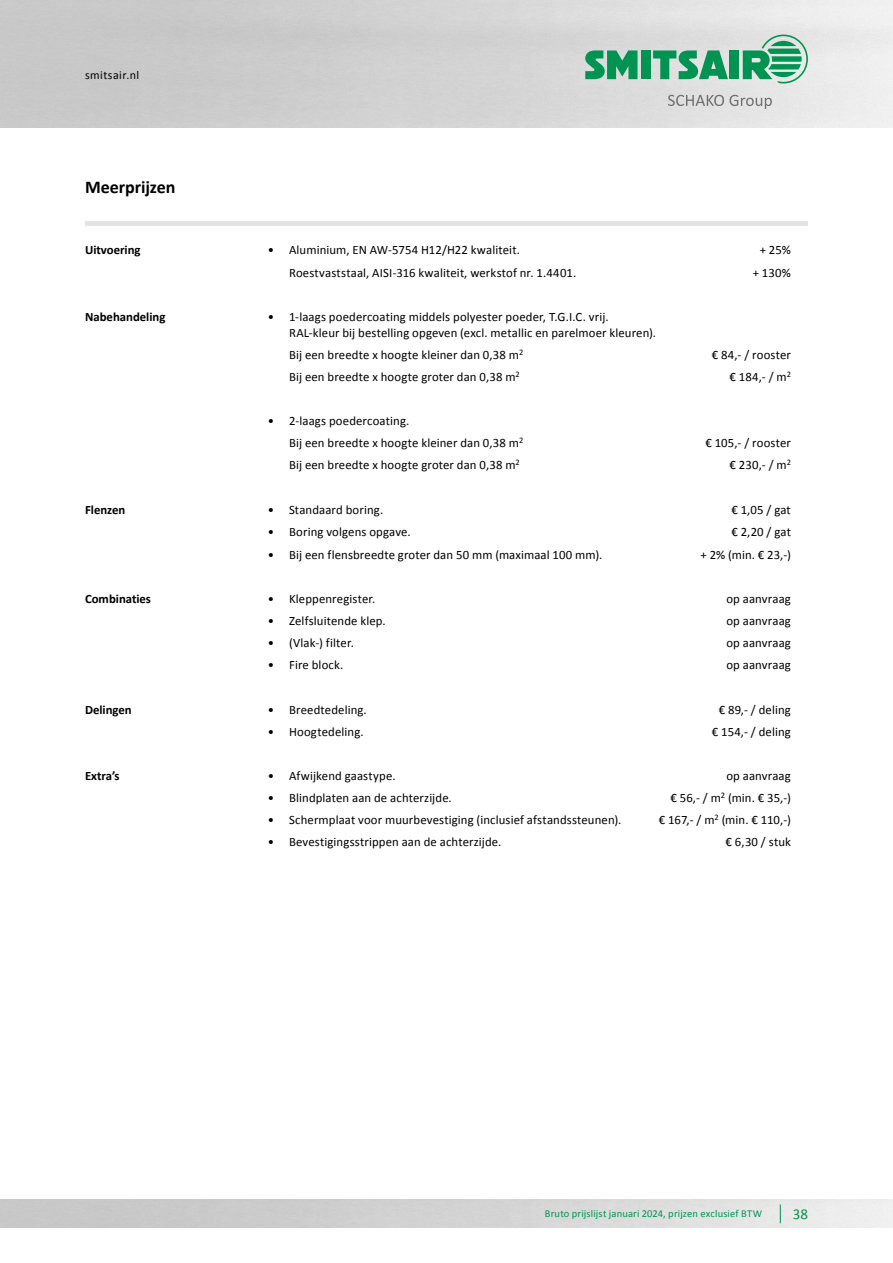
<style>
.page{position:relative;width:893px;height:1263px;background:#fff}
.page>*{position:absolute;margin:0;border:0;box-sizing:border-box;transform-origin:0 0}
.t1{font:700 18px "Calibri";color:#000}
.t2{font:15px "Calibri";color:#009352}
.t3{font:12.75px/15.8px "Calibri";letter-spacing:.01em;color:#000}
.t4{font:700 12.75px "Calibri";color:#000}
.t5{font:12px "Calibri";letter-spacing:.035em;color:#000}
.t6{font:10.5px "Calibri";letter-spacing:.015em;color:#009352}
</style>
<div class="page">
<img style="left:0;top:0;width:893px;height:128px">
<svg style="left:668px;top:95px;width:104px;height:14px"></svg>
<div style="left:641px;top:50px;width:9px;height:29px;background:#009352"></div>
<svg style="left:585px;top:50px;width:52px;height:29px;background:#39a575"></svg>
<div style="left:730px;top:50px;width:9px;height:29px;background:#009352"></div>
<svg style="left:653px;top:50px;width:75px;height:29px;background:#59b18a"></svg>
<svg style="left:743px;top:35px;width:65px;height:48px;background:#79bea0"></svg>
<svg style="left:780px;top:1204px;width:1px;height:19px"></svg>
<div style="left:85px;top:221px;width:723px;height:5px;background:#e3e4e4"></div>
<p class="t5" style="left:85px;top:68px;width:56px">smitsair.nl</p>
<h1 class="t1" style="left:85px;top:175px;width:92px">Meerprijzen</h1>
<p class="t4" style="left:85px;top:241px;width:57px">Uitvoering</p>
<p class="t3" style="left:268px;top:242px;width:254px">• Aluminium, EN AW-5754 H12/H22 kwaliteit.</p>
<p class="t3" style="left:760px;top:242px;width:33px">+ 25%</p>
<p class="t3" style="left:289px;top:264px;width:289px">Roestvaststaal, AISI-316 kwaliteit, werkstof nr. 1.4401.</p>
<p class="t3" style="left:753px;top:264px;width:40px">+ 130%</p>
<p class="t4" style="left:85px;top:308px;width:82px">Nabehandeling</p>
<p class="t3" style="left:289px;top:309px;width:369px;text-indent:-21px">• 1-laags poedercoating middels polyester poeder, T.G.I.C. vrij.<br>RAL-kleur bij bestelling opgeven (excl. metallic en parelmoer kleuren).</p>
<p class="t3" style="left:289px;top:347px;width:236px">Bij een breedte x hoogte kleiner dan 0,38 m<sup>2</sup></p>
<p class="t3" style="left:712px;top:347px;width:81px">€ 84,- / rooster</p>
<p class="t3" style="left:289px;top:369px;width:232px">Bij een breedte x hoogte groter dan 0,38 m<sup>2</sup></p>
<p class="t3" style="left:729px;top:369px;width:63px">€ 184,- / m<sup>2</sup></p>
<p class="t3" style="left:289px;top:410px;width:236px;line-height:22.2px;text-indent:-21px">• 2-laags poedercoating.<br>Bij een breedte x hoogte kleiner dan 0,38 m<sup>2</sup></p>
<p class="t3" style="left:705px;top:435px;width:87px">€ 105,- / rooster</p>
<p class="t3" style="left:289px;top:457px;width:232px">Bij een breedte x hoogte groter dan 0,38 m<sup>2</sup></p>
<p class="t3" style="left:730px;top:457px;width:63px">€ 230,- / m<sup>2</sup></p>
<p class="t4" style="left:85px;top:501px;width:42px">Flenzen</p>
<p class="t3" style="left:268px;top:502px;width:117px">• Standaard boring.</p>
<p class="t3" style="left:731px;top:502px;width:61px">€ 1,05 / gat</p>
<p class="t3" style="left:268px;top:524px;width:144px">• Boring volgens opgave.</p>
<p class="t3" style="left:731px;top:524px;width:61px">€ 2,20 / gat</p>
<p class="t3" style="left:268px;top:547px;width:336px">• Bij een flensbreedte groter dan 50 mm (maximaal 100 mm).</p>
<p class="t3" style="left:701px;top:547px;width:92px">+ 2% (min. € 23,-)</p>
<p class="t4" style="left:85px;top:590px;width:68px">Combinaties</p>
<p class="t3" style="left:268px;top:591px;width:109px">• Kleppenregister.</p>
<p class="t3" style="left:726px;top:591px;width:66px">op aanvraag</p>
<p class="t3" style="left:268px;top:613px;width:119px">• Zelfsluitende klep.</p>
<p class="t3" style="left:726px;top:613px;width:66px">op aanvraag</p>
<p class="t3" style="left:268px;top:635px;width:88px">• (Vlak-) filter.</p>
<p class="t3" style="left:726px;top:635px;width:66px">op aanvraag</p>
<p class="t3" style="left:268px;top:657px;width:77px">• Fire block.</p>
<p class="t3" style="left:726px;top:657px;width:66px">op aanvraag</p>
<p class="t4" style="left:85px;top:701px;width:48px">Delingen</p>
<p class="t3" style="left:268px;top:701px;width:100px">• Breedtedeling.</p>
<p class="t3" style="left:719px;top:701px;width:74px">€ 89,- / deling</p>
<p class="t3" style="left:268px;top:724px;width:97px">• Hoogtedeling.</p>
<p class="t3" style="left:712px;top:724px;width:81px">€ 154,- / deling</p>
<p class="t4" style="left:85px;top:768px;width:36px">Extra’s</p>
<p class="t3" style="left:268px;top:768px;width:129px">• Afwijkend gaastype.</p>
<p class="t3" style="left:726px;top:768px;width:66px">op aanvraag</p>
<p class="t3" style="left:268px;top:790px;width:185px">• Blindplaten aan de achterzijde.</p>
<p class="t3" style="left:670px;top:790px;width:122px">€ 56,- / m<sup>2</sup> (min. € 35,-)</p>
<p class="t3" style="left:268px;top:812px;width:355px">• Schermplaat voor muurbevestiging (inclusief afstandssteunen).</p>
<p class="t3" style="left:659px;top:812px;width:134px">€ 167,- / m<sup>2</sup> (min. € 110,-)</p>
<p class="t3" style="left:268px;top:834px;width:235px">• Bevestigingsstrippen aan de achterzijde.</p>
<p class="t3" style="left:726px;top:834px;width:67px">€ 6,30 / stuk</p>
<p class="t6" style="left:545px;top:1207px;width:219px">Bruto prijslijst januari 2024, prijzen exclusief BTW</p>
<p class="t2" style="left:793px;top:1204px;width:17px">38</p>
</div>
